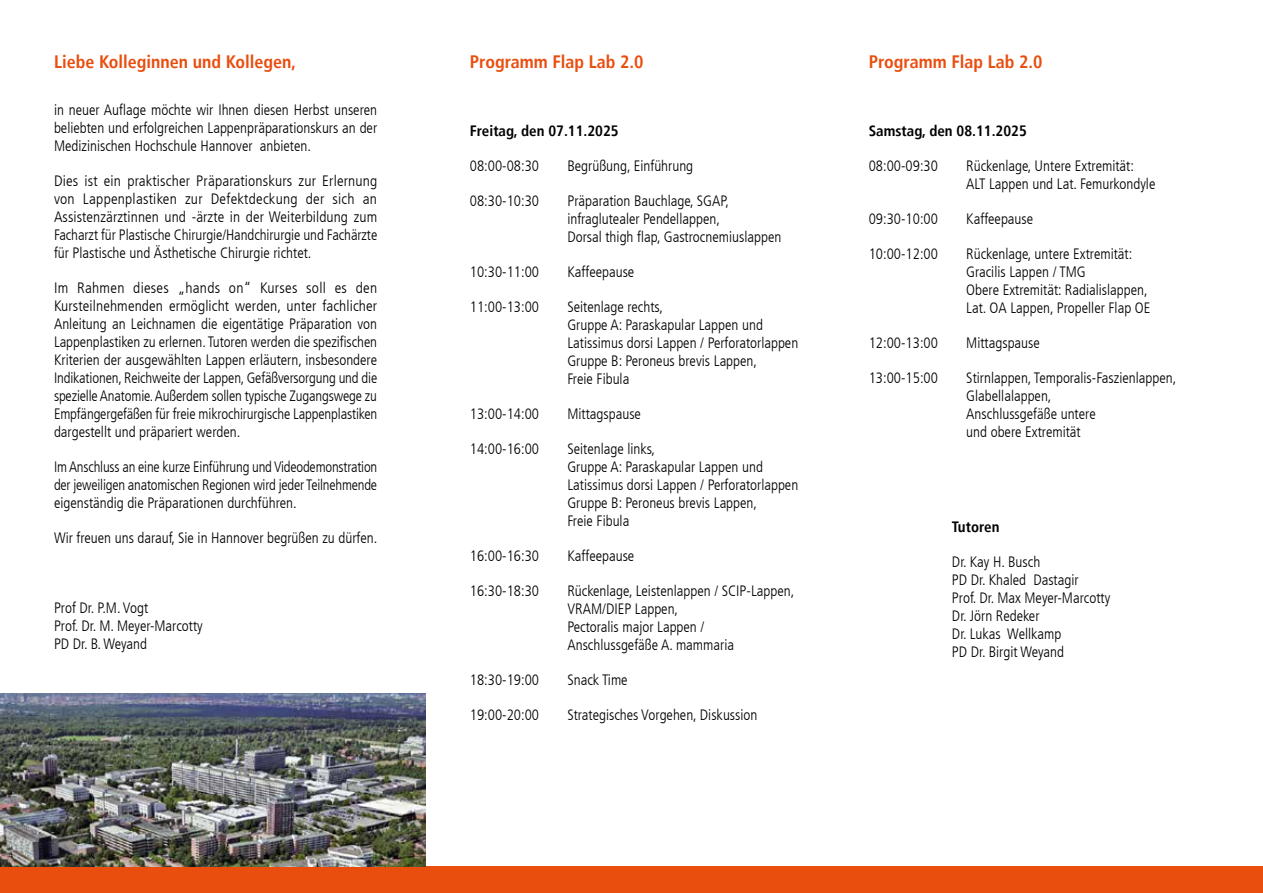
<style>
.page{position:relative;width:1263px;height:893px;background:#fff}
.page>*{position:absolute;margin:0;border:0;box-sizing:border-box;transform-origin:0 0}
.t1{font:700 condensed 18px "Frutiger LT";color:#e94e0f}
.t2{font:300 condensed 15px/18px "Frutiger LT";color:#000}
.t3{font:700 condensed 15px "Frutiger LT";color:#000}
</style>
<div class="page">
<div style="left:0;top:866px;width:1263px;height:27px;background:#e94e0f"></div>
<img style="left:0;top:693px;width:425px;height:173px">
<p class="t1" style="left:54px;top:51px;width:244px">Liebe Kolleginnen und Kollegen,</p>
<p class="t1" style="left:470px;top:51px;width:175px">Programm Flap Lab 2.0</p>
<p class="t1" style="left:869px;top:51px;width:175px">Programm Flap Lab 2.0</p>
<p class="t2" style="left:54px;top:101px;width:325px;text-align:justify">in neuer Auflage möchte wir Ihnen diesen Herbst unseren beliebten und erfolgreichen Lappenpräparationskurs an der Medizinischen Hochschule Hannover anbieten.</p>
<p class="t2" style="left:54px;top:172px;width:325px;text-align:justify">Dies ist ein praktischer Präparationskurs zur Erlernung von Lappenplastiken zur Defektdeckung der sich an Assistenzärztinnen und -ärzte in der Weiterbildung zum Facharzt für Plastische Chirurgie/Handchirurgie und Fachärzte für Plastische und Ästhetische Chirurgie richtet.</p>
<p class="t2" style="left:54px;top:279px;width:325px;text-align:justify">Im Rahmen dieses „hands on“ Kurses soll es den Kursteilnehmenden ermöglicht werden, unter fachlicher Anleitung an Leichnamen die eigentätige Präparation von Lappenplastiken zu erlernen. Tutoren werden die spezifischen Kriterien der ausgewählten Lappen erläutern, insbesondere Indikationen, Reichweite der Lappen, Gefäßversorgung und die spezielle Anatomie. Außerdem sollen typische Zugangswege zu Empfängergefäßen für freie mikrochirurgische Lappenplastiken dargestellt und präpariert werden.</p>
<p class="t2" style="left:54px;top:458px;width:325px;text-align:justify">Im Anschluss an eine kurze Einführung und Videodemonstration der jeweiligen anatomischen Regionen wird jeder Teilnehmende eigenständig die Präparationen durchführen.</p>
<p class="t2" style="left:54px;top:529px;width:325px">Wir freuen uns darauf, Sie in Hannover begrüßen zu dürfen.</p>
<p class="t2" style="left:54px;top:599px;width:150px">Prof Dr. P.M. Vogt<br>Prof. Dr. M. Meyer-Marcotty<br>PD Dr. B. Weyand</p>
<p class="t3" style="left:470px;top:122px;width:150px">Freitag, den 07.11.2025</p>
<p class="t2" style="left:470px;top:157px;width:71px">08:00-08:30</p>
<p class="t2" style="left:567px;top:157px;width:127px">Begrüßung, Einführung</p>
<p class="t2" style="left:470px;top:192px;width:71px">08:30-10:30</p>
<p class="t2" style="left:567px;top:192px;width:215px">Präparation Bauchlage, SGAP, infraglutealer Pendellappen,<br>Dorsal thigh flap, Gastrocnemiuslappen</p>
<p class="t2" style="left:470px;top:263px;width:71px">10:30-11:00</p>
<p class="t2" style="left:567px;top:263px;width:68px">Kaffeepause</p>
<p class="t2" style="left:470px;top:298px;width:71px">11:00-13:00</p>
<p class="t2" style="left:567px;top:298px;width:232px">Seitenlage rechts,<br>Gruppe A: Paraskapular Lappen und<br>Latissimus dorsi Lappen / Perforatorlappen<br>Gruppe B: Peroneus brevis Lappen,<br>Freie Fibula</p>
<p class="t2" style="left:470px;top:405px;width:71px">13:00-14:00</p>
<p class="t2" style="left:567px;top:405px;width:75px">Mittagspause</p>
<p class="t2" style="left:470px;top:440px;width:71px">14:00-16:00</p>
<p class="t2" style="left:567px;top:440px;width:232px">Seitenlage links,<br>Gruppe A: Paraskapular Lappen und<br>Latissimus dorsi Lappen / Perforatorlappen<br>Gruppe B: Peroneus brevis Lappen,<br>Freie Fibula</p>
<p class="t2" style="left:470px;top:547px;width:71px">16:00-16:30</p>
<p class="t2" style="left:567px;top:547px;width:68px">Kaffeepause</p>
<p class="t2" style="left:470px;top:582px;width:71px">16:30-18:30</p>
<p class="t2" style="left:567px;top:582px;width:228px">Rückenlage, Leistenlappen / SCIP-Lappen,<br>VRAM/DIEP Lappen,<br>Pectoralis major Lappen /<br>Anschlussgefäße A. mammaria</p>
<p class="t2" style="left:470px;top:671px;width:71px">18:30-19:00</p>
<p class="t2" style="left:567px;top:671px;width:62px">Snack Time</p>
<p class="t2" style="left:470px;top:706px;width:71px">19:00-20:00</p>
<p class="t2" style="left:567px;top:706px;width:192px">Strategisches Vorgehen, Diskussion</p>
<p class="t3" style="left:869px;top:122px;width:160px">Samstag, den 08.11.2025</p>
<p class="t2" style="left:869px;top:157px;width:71px">08:00-09:30</p>
<p class="t2" style="left:966px;top:157px;width:191px">Rückenlage, Untere Extremität:<br>ALT Lappen und Lat. Femurkondyle</p>
<p class="t2" style="left:869px;top:210px;width:71px">09:30-10:00</p>
<p class="t2" style="left:966px;top:210px;width:68px">Kaffeepause</p>
<p class="t2" style="left:869px;top:245px;width:71px">10:00-12:00</p>
<p class="t2" style="left:966px;top:245px;width:186px">Rückenlage, untere Extremität:<br>Gracilis Lappen / TMG<br>Obere Extremität: Radialislappen,<br>Lat. OA Lappen, Propeller Flap OE</p>
<p class="t2" style="left:869px;top:334px;width:71px">12:00-13:00</p>
<p class="t2" style="left:966px;top:334px;width:75px">Mittagspause</p>
<p class="t2" style="left:869px;top:369px;width:71px">13:00-15:00</p>
<p class="t2" style="left:966px;top:369px;width:212px">Stirnlappen, Temporalis-Faszienlappen,<br>Glabellalappen,<br>Anschlussgefäße untere<br>und obere Extremität</p>
<p class="t3" style="left:952px;top:518px;width:49px">Tutoren</p>
<p class="t2" style="left:952px;top:553px;width:160px">Dr. Kay H. Busch<br>PD Dr. Khaled Dastagir<br>Prof. Dr. Max Meyer-Marcotty<br>Dr. Jörn Redeker<br>Dr. Lukas Wellkamp<br>PD Dr. Birgit Weyand</p>
</div>
